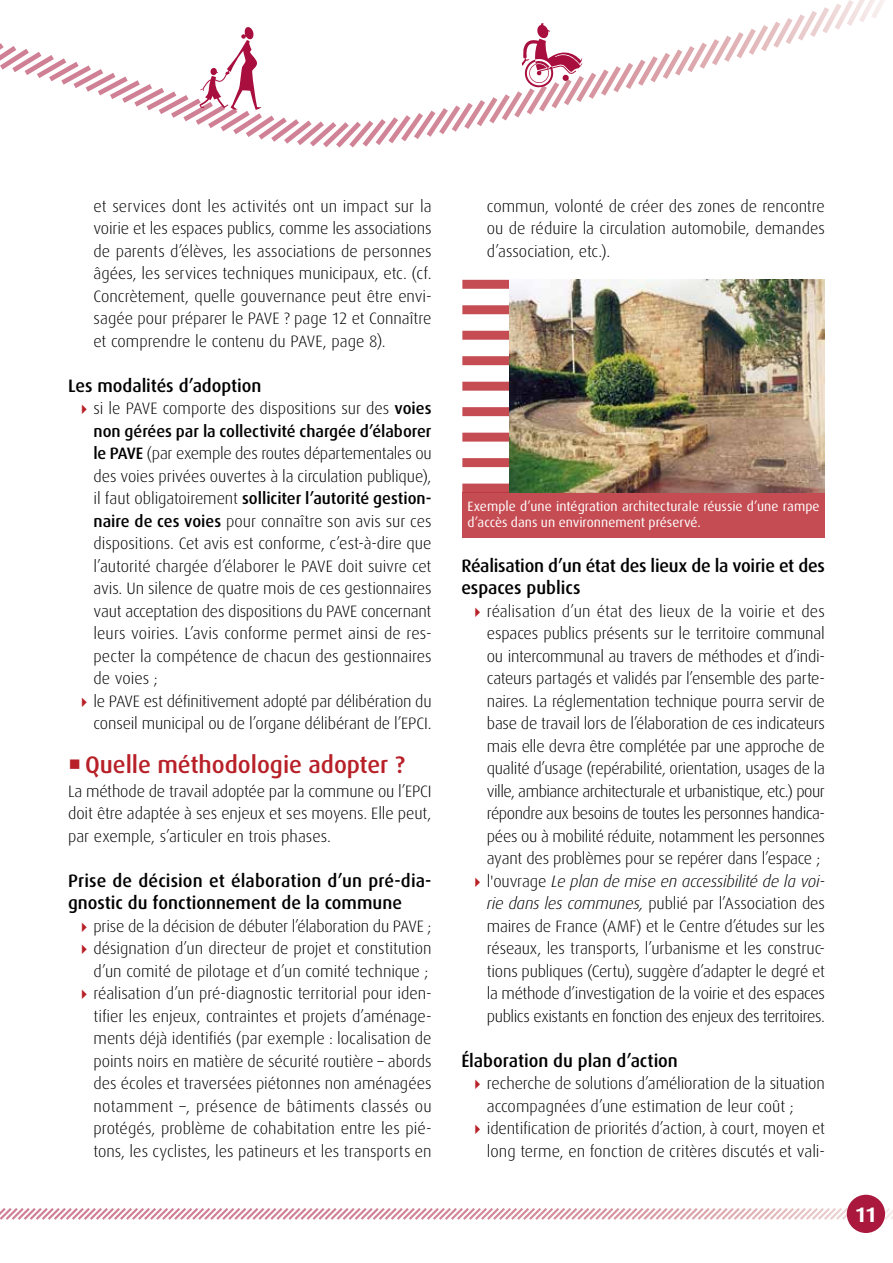
<style>
.page{position:relative;width:893px;height:1263px;background:#fff}
.page>*{position:absolute;margin:0;border:0;box-sizing:border-box;transform-origin:0 0}
.t1{font:500 24px "Dax OT";letter-spacing:-.005em;color:#b82028}
.t2{font:700 21px "Dax OT";color:#fff}
.t3{font:500 18px/22.5px "Dax OT";color:#000}
.t4{font:300 16.5px/22.5px "Dax OT";letter-spacing:-.01em;color:#000}
.t5{font:13.5px/16.2px "Dax OT";color:#fff}
.s1{font-weight:500}
.s2{font-style:italic}
</style>
<div class="page">
<svg style="left:0;top:0;width:885px;height:148px"></svg>
<svg style="left:522px;top:23px;width:60px;height:66px"></svg>
<svg style="left:199px;top:27px;width:63px;height:84px"></svg>
<svg style="left:0;top:1205px;width:893px;height:17px"></svg>
<div style="left:847px;top:1195px;width:38px;height:38px;background:#aa183e;border-radius:50%"></div>
<div style="left:462px;top:492px;width:363px;height:46px;background:#c64c53"></div>
<div style="left:462px;top:280px;width:48px;height:9px;background:#c64c53"></div>
<div style="left:462px;top:305px;width:48px;height:9px;background:#c64c53"></div>
<div style="left:462px;top:331px;width:48px;height:9px;background:#c64c53"></div>
<div style="left:462px;top:356px;width:48px;height:9px;background:#c64c53"></div>
<div style="left:462px;top:382px;width:48px;height:9px;background:#c64c53"></div>
<div style="left:462px;top:407px;width:48px;height:9px;background:#c64c53"></div>
<div style="left:462px;top:433px;width:48px;height:9px;background:#c64c53"></div>
<div style="left:462px;top:458px;width:48px;height:9px;background:#c64c53"></div>
<div style="left:462px;top:484px;width:48px;height:9px;background:#c64c53"></div>
<img style="left:509px;top:280px;width:316px;height:213px">
<p class="t4" style="left:94px;top:195px;width:340px;text-align:justify">et services dont les activités ont un impact sur la voirie et les espaces publics, comme les associations de parents d’élèves, les associations de personnes âgées, les services techniques municipaux, etc. (cf.<br>Concrètement, quelle gouvernance peut être envi&shy;sagée pour préparer le PAVE ? page 12 et Connaître et comprendre le contenu du PAVE, page 8).</p>
<p class="t3" style="left:68px;top:374px;width:195px">Les modalités d’adoption</p>
<p class="t4" style="left:94px;top:397px;width:340px">si le PAVE comporte des dispositions sur des <span class="s1">voies non gérées par la collectivité chargée d’élaborer le PAVE</span> (par exemple des routes départementales ou des voies privées ouvertes à la circulation publique), il faut obligatoirement <span class="s1">solliciter l’autorité gestion&shy;naire de ces voies</span> pour connaître son avis sur ces dispositions. Cet avis est conforme, c’est-à-dire que l’autorité chargée d’élaborer le PAVE doit suivre cet avis. Un silence de quatre mois de ces gestionnaires vaut acceptation des dispositions du PAVE concernant leurs voiries. L’avis conforme permet ainsi de res&shy;pecter la compétence de chacun des gestionnaires de voies ;<br>le PAVE est définitivement adopté par délibération du conseil municipal ou de l’organe délibérant de l’EPCI.</p>
<h1 class="t1" style="left:85px;top:751px;width:321px">Quelle méthodologie adopter ?</h1>
<p class="t4" style="left:68px;top:780px;width:365px;text-align:justify">La méthode de travail adoptée par la commune ou l’EPCI doit être adaptée à ses enjeux et ses moyens. Elle peut, par exemple, s’articuler en trois phases.</p>
<p class="t3" style="left:68px;top:869px;width:365px">Prise de décision et élaboration d’un pré-dia&shy;gnostic du fonctionnement de la commune</p>
<p class="t4" style="left:94px;top:915px;width:340px">prise de la décision de débuter l’élaboration du PAVE ; désignation d’un directeur de projet et constitution d’un comité de pilotage et d’un comité technique ; réalisation d’un pré-diagnostic territorial pour iden&shy;tifier les enjeux, contraintes et projets d’aménage&shy;ments déjà identifiés (par exemple : localisation de points noirs en matière de sécurité routière – abords des écoles et traversées piétonnes non aménagées notamment –, présence de bâtiments classés ou protégés, problème de cohabitation entre les pié&shy;tons, les cyclistes, les patineurs et les transports en</p>
<p class="t4" style="left:487px;top:195px;width:340px;text-align:justify">commun, volonté de créer des zones de rencontre ou de réduire la circulation automobile, demandes d’association, etc.).</p>
<p class="t5" style="left:468px;top:498px;width:354px">Exemple d’une intégration architecturale réussie d’une rampe d’accès dans un environnement préservé.</p>
<p class="t3" style="left:461px;top:554px;width:365px">Réalisation d’un état des lieux de la voirie et des espaces publics</p>
<p class="t4" style="left:487px;top:600px;width:340px">réalisation d’un état des lieux de la voirie et des espaces publics présents sur le territoire communal ou intercommunal au travers de méthodes et d’indi&shy;cateurs partagés et validés par l’ensemble des parte&shy;naires. La réglementation technique pourra servir de base de travail lors de l’élaboration de ces indicateurs mais elle devra être complétée par une approche de qualité d’usage (repérabilité, orientation, usages de la ville, ambiance architecturale et urbanistique, etc.) pour répondre aux besoins de toutes les personnes handica&shy;pées ou à mobilité réduite, notamment les personnes ayant des problèmes pour se repérer dans l’espace ; l'ouvrage <span class="s2">Le plan de mise en accessibilité de la voi&shy;rie dans les communes,</span> publié par l’Association des maires de France (AMF) et le Centre d’études sur les réseaux, les transports, l’urbanisme et les construc&shy;tions publiques (Certu), suggère d’adapter le degré et la méthode d’investigation de la voirie et des espaces publics existants en fonction des enjeux des territoires.</p>
<p class="t3" style="left:461px;top:1049px;width:218px">Élaboration du plan d’action</p>
<p class="t4" style="left:487px;top:1072px;width:340px">recherche de solutions d’amélioration de la situation accompagnées d’une estimation de leur coût ; identification de priorités d’action, à court, moyen et long terme, en fonction de critères discutés et vali-</p>
<p class="t2" style="left:855px;top:1203px;width:24px">11</p>
</div>
